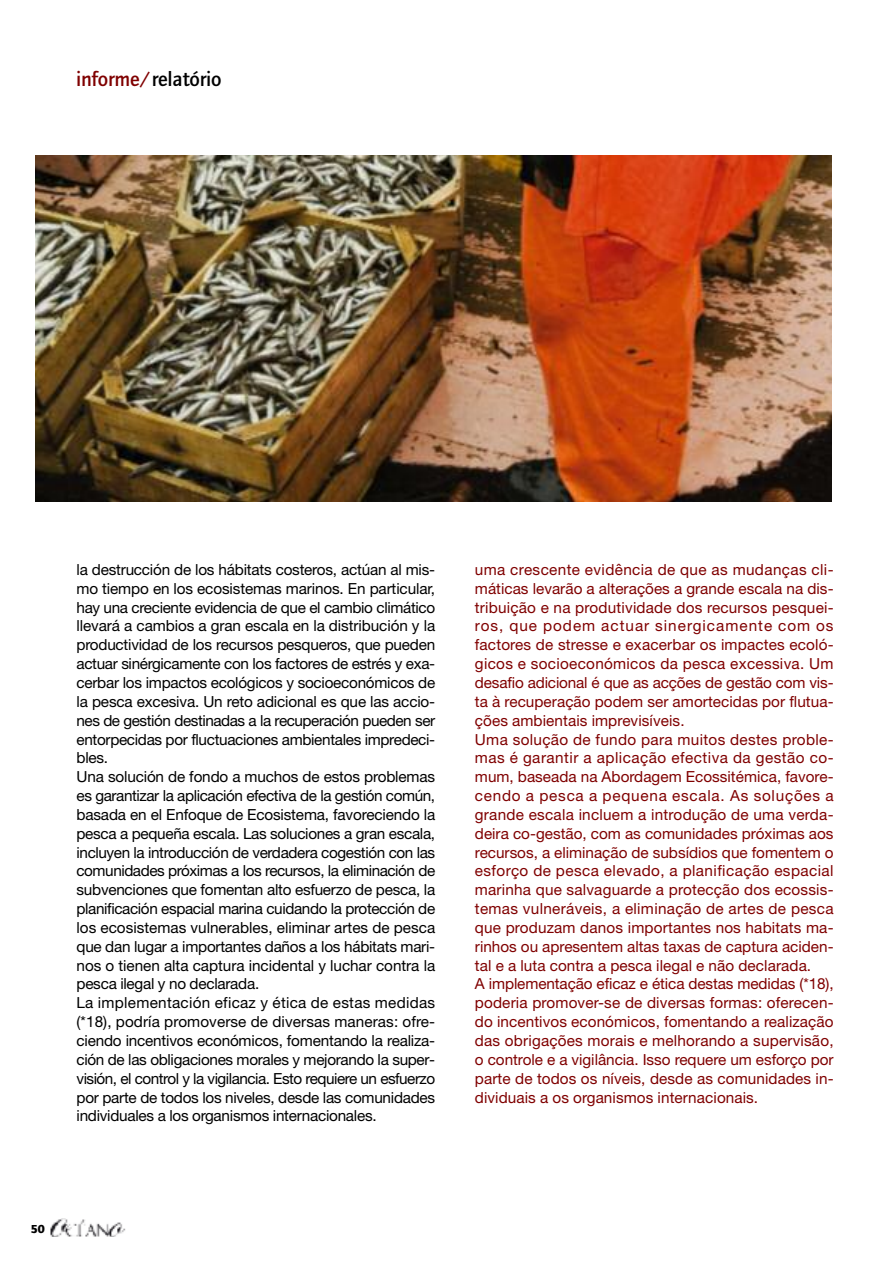
<style>
.page{position:relative;width:893px;height:1263px;background:#fff}
.page>*{position:absolute;margin:0;border:0;box-sizing:border-box;transform-origin:0 0}
.t1{font:500 21px "Foundry Journal";letter-spacing:-.01em;color:#000}
.t2{font:15.3px/18.9px "Helvetica Neue LT Std";letter-spacing:-.015em;color:#000}
.t3{font:15.3px/18.9px "Helvetica Neue LT Std";letter-spacing:.01em;color:#800000}
.t4{font:700 12px "Foundry Journal";color:#000}
.s1{color:#800000}
</style>
<div class="page">
<img style="left:50px;top:1218px;width:76px;height:19px">
<img style="left:35px;top:156px;width:797px;height:346px">
<h1 class="t1" style="left:76px;top:71px;width:147px"><span class="s1">informe/</span>relatório</h1>
<p class="t2" style="left:77px;top:561px;width:360px">la destrucción de los hábitats costeros, actúan al mis&shy;mo tiempo en los ecosistemas marinos. En particular, hay una creciente evidencia de que el cambio climático llevará a cambios a gran escala en la distribución y la productividad de los recursos pesqueros, que pueden actuar sinérgicamente con los factores de estrés y exa&shy;cerbar los impactos ecológicos y socioeconómicos de la pesca excesiva. Un reto adicional es que las accio&shy;nes de gestión destinadas a la recuperación pueden ser entorpecidas por fluctuaciones ambientales impredeci&shy;bles.<br>Una solución de fondo a muchos de estos problemas es garantizar la aplicación efectiva de la gestión común, basada en el Enfoque de Ecosistema, favoreciendo la pesca a pequeña escala. Las soluciones a gran escala, incluyen la introducción de verdadera cogestión con las comunidades próximas a los recursos, la eliminación de subvenciones que fomentan alto esfuerzo de pesca, la planificación espacial marina cuidando la protección de los ecosistemas vulnerables, eliminar artes de pesca que dan lugar a importantes daños a los hábitats mari&shy;nos o tienen alta captura incidental y luchar contra la pesca ilegal y no declarada.<br>La implementación eficaz y ética de estas medidas (*18), podría promoverse de diversas maneras: ofre&shy;ciendo incentivos económicos, fomentando la realiza&shy;ción de las obligaciones morales y mejorando la super&shy;visión, el control y la vigilancia. Esto requiere un esfuerzo por parte de todos los niveles, desde las comunidades individuales a los organismos internacionales.</p>
<p class="t3" style="left:475px;top:561px;width:360px">uma crescente evidência de que as mudanças cli&shy;máticas levarão a alterações a grande escala na dis&shy;tribuição e na produtividade dos recursos pesquei&shy;ros, que podem actuar sinergicamente com os factores de stresse e exacerbar os impactes ecoló&shy;gicos e socioeconómicos da pesca excessiva. Um desafio adicional é que as acções de gestão com vis&shy;ta à recuperação podem ser amortecidas por flutua&shy;ções ambientais imprevisíveis.<br>Uma solução de fundo para muitos destes proble&shy;mas é garantir a aplicação efectiva da gestão co&shy;mum, baseada na Abordagem Ecossitémica, favore&shy;cendo a pesca a pequena escala. As soluções a grande escala incluem a introdução de uma verda&shy;deira co-gestão, com as comunidades próximas aos recursos, a eliminação de subsídios que fomentem o esforço de pesca elevado, a planificação espacial marinha que salvaguarde a protecção dos ecossis&shy;temas vulneráveis, a eliminação de artes de pesca que produzam danos importantes nos habitats ma&shy;rinhos ou apresentem altas taxas de captura aciden&shy;tal e a luta contra a pesca ilegal e não declarada.<br>A implementação eficaz e ética destas medidas (*18), poderia promover-se de diversas formas: oferecen&shy;do incentivos económicos, fomentando a realização das obrigações morais e melhorando a supervisão, o controle e a vigilância. Isso requere um esforço por parte de todos os níveis, desde as comunidades in&shy;dividuais a os organismos internacionais.</p>
<p class="t4" style="left:31px;top:1221px;width:15px">50</p>
</div>
